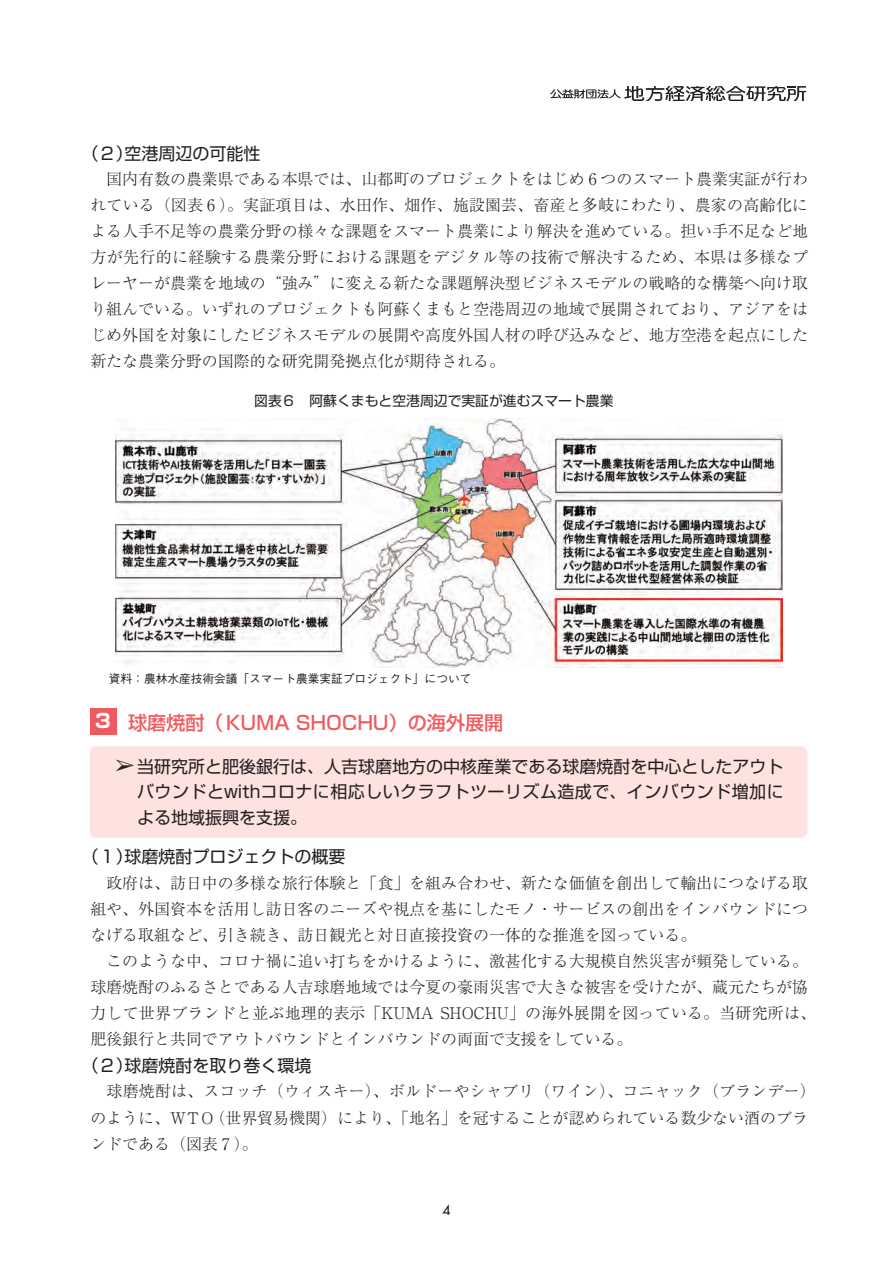
<style>
.page{position:relative;width:893px;height:1263px;background:#fff}
.page>*{position:absolute;margin:0;border:0;box-sizing:border-box;transform-origin:0 0}
.t1{font:21.3px "MS Mincho";color:#231f20}
.t2{font:500 19.2px "Shin Go Pro";letter-spacing:-.12em;color:#f05a5e}
.t3{font:16.95px/25.5px "Shin Go Pro";color:#231f20;text-align:justify}
.t4{font:300 15.9px/26.1px "Ryumin Pro";color:#231f20}
.t5{font:13.8px "Shin Go Pro";color:#231f20}
.t6{font:500 13.8px "Futura Std";color:#231f20}
.t7{font:500 11.7px "Gothic BBB Pro";color:#231f20}
.s1{font-weight:700;color:#fff}
</style>
<div class="page">
<img style="left:116px;top:419px;width:667px;height:249px">
<svg style="left:550px;top:86px;width:256px;height:15px"></svg>
<div style="left:90px;top:746px;width:717px;height:92px;background:#fde2df;border-radius:6px"></div>
<div style="left:90px;top:708px;width:26px;height:26px;background:#f05a5e"></div>
<p class="t3" style="left:82px;top:138px;width:180px">（２）空港周辺の可能性</p>
<p class="t4" style="left:90px;top:164px;width:719px;text-align:justify">　国内有数の農業県である本県では、山都町のプロジェクトをはじめ₆つのスマート農業実証が行われている（図表₆）。実証項目は、水田作、畑作、施設園芸、畜産と多岐にわたり、農家の高齢化による人手不足等の農業分野の様々な課題をスマート農業により解決を進めている。担い手不足など地方が先行的に経験する農業分野における課題をデジタル等の技術で解決するため、本県は多様なプレーヤーが農業を地域の“強み”に変える新たな課題解決型ビジネスモデルの戦略的な構築へ向け取り組んでいる。いずれのプロジェクトも阿蘇くまもと空港周辺の地域で展開されており、アジアをはじめ外国を対象にしたビジネスモデルの展開や高度外国人材の呼び込みなど、地方空港を起点にした新たな農業分野の国際的な研究開発拠点化が期待される。</p>
<p class="t5" style="left:254px;top:389px;width:361px">図表６　阿蘇くまもと空港周辺で実証が進むスマート農業</p>
<p class="t7" style="left:109px;top:669px;width:364px">資料：農林水産技術会議「スマート農業実証プロジェクト」について</p>
<p class="t2" style="left:95px;top:707px;width:410px"><span class="s1">3</span> 球磨焼酎（ＫＵＭＡ ＳＨＯＣＨＵ）の海外展開</p>
<p class="t3" style="left:137px;top:752px;width:648px">当研究所と肥後銀行は、人吉球磨地方の中核産業である球磨焼酎を中心としたアウトバウンドとwithコロナに相応しいクラフトツーリズム造成で、インバウンド増加による地域振興を支援。</p>
<h1 class="t1" style="left:114px;top:755px;width:23px">➢</h1>
<p class="t3" style="left:82px;top:842px;width:265px">（１）球磨焼酎プロジェクトの概要</p>
<p class="t4" style="left:90px;top:868px;width:727px">　政府は、訪日中の多様な旅行体験と「食」を組み合わせ、新たな価値を創出して輸出につなげる取組や、外国資本を活用し訪日客のニーズや視点を基にしたモノ・サービスの創出をインバウンドにつなげる取組など、引き続き、訪日観光と対日直接投資の一体的な推進を図っている。<br>　このような中、コロナ禍に追い打ちをかけるように、激甚化する大規模自然災害が頻発している。球磨焼酎のふるさとである人吉球磨地域では今夏の豪雨災害で大きな被害を受けたが、蔵元たちが協力して世界ブランドと並ぶ地理的表示「KUMA SHOCHU」の海外展開を図っている。当研究所は、肥後銀行と共同でアウトバウンドとインバウンドの両面で支援をしている。</p>
<p class="t3" style="left:82px;top:1050px;width:231px">（２）球磨焼酎を取り巻く環境</p>
<p class="t4" style="left:90px;top:1077px;width:727px">　球磨焼酎は、スコッチ（ウィスキー）、ボルドーやシャブリ（ワイン）、コニャック（ブランデー）のように、ＷＴＯ（世界貿易機関）により、「地名」を冠することが認められている数少ない酒のブランドである（図表₇）。</p>
<p class="t6" style="left:442px;top:1201px;width:9px">4</p>
</div>
